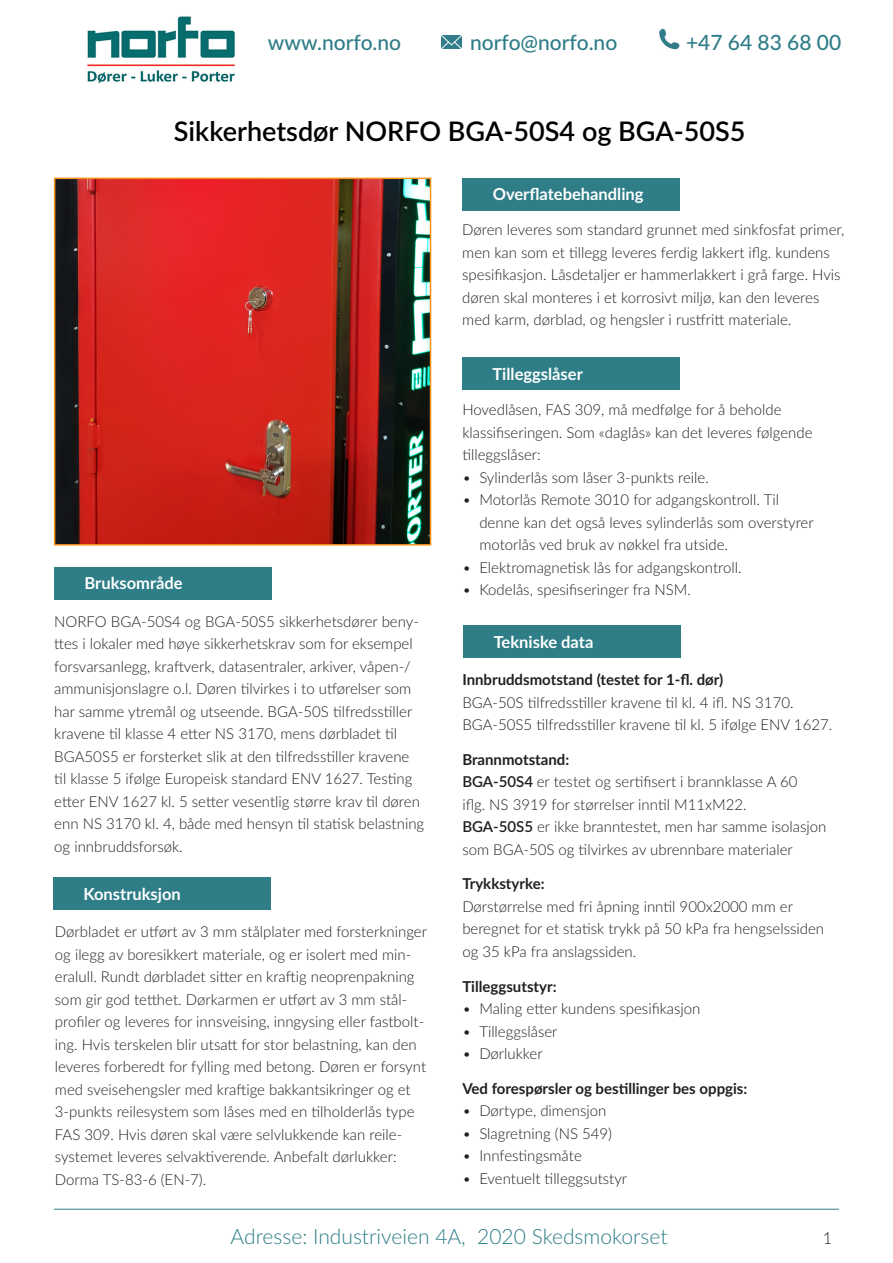
<style>
.page{position:relative;width:893px;height:1263px;background:#fff}
.page>*{position:absolute;margin:0;border:0;box-sizing:border-box;transform-origin:0 0}
.Overskrift{font:600 27px "Lato";color:#000001}
.t1{font:300 21px "Lato";color:#2e7d87}
.t2{font:500 21px "Lato";color:#2e7d87}
.Underoverskirfter{font:700 16.5px "Lato";color:#fff}
.t3{font:300 16.5px "Lato";color:#231f20}
.Innhold{font:300 15px/22.5px "Lato";color:#231f20}
.Innhold-2{font:700 15px "Lato";color:#231f20}
.s1{font-weight:600}
</style>
<div class="page">
<hr style="left:54px;top:1209px;width:785px;height:1px;background:#2e7d87">
<img style="left:441px;top:36px;width:20px;height:12px">
<img style="left:659px;top:29px;width:21px;height:20px">
<img style="left:87px;top:16px;width:148px;height:67px">
<div style="left:462px;top:357px;width:218px;height:33px;background:#2e7d87"></div>
<div style="left:462px;top:178px;width:218px;height:33px;background:#2e7d87"></div>
<div style="left:54px;top:567px;width:218px;height:33px;background:#2e7d87"></div>
<div style="left:463px;top:625px;width:218px;height:33px;background:#2e7d87"></div>
<div style="left:53px;top:877px;width:218px;height:33px;background:#2e7d87"></div>
<img style="left:57px;top:181px;width:371px;height:362px">
<div style="left:54px;top:178px;width:377px;height:368px;border:2px solid #f7931d"></div>
<h2 class="t2" style="left:268px;top:27px;width:135px">www.norfo.no</h2>
<h2 class="t2" style="left:470px;top:27px;width:149px">norfo@norfo.no</h2>
<h2 class="t2" style="left:686px;top:27px;width:157px">+47 64 83 68 00</h2>
<p class="Overskrift" style="left:174px;top:112px;width:573px">Sikkerhetsdør NORFO BGA-50S4 og BGA-50S5</p>
<p class="Underoverskirfter" style="left:85px;top:571px;width:100px">Bruksområde</p>
<p class="Innhold" style="left:54px;top:610px;width:371px">NORFO BGA-50S4 og BGA-50S5 sikkerhetsdører beny&shy;ttes i lokaler med høye sikkerhetskrav som for eksempel forsvarsanlegg, kraftverk, datasentraler, arkiver, våpen-/ ammunisjonslagre o.l. Døren tilvirkes i to utførelser som har samme ytremål og utseende. BGA-50S tilfredsstiller kravene til klasse 4 etter NS 3170, mens dørbladet til BGA50S5 er forsterket slik at den tilfredsstiller kravene til klasse 5 ifølge Europeisk standard ENV 1627. Testing etter ENV 1627 kl. 5 setter vesentlig større krav til døren enn NS 3170 kl. 4, både med hensyn til statisk belastning og innbruddsforsøk.</p>
<p class="Underoverskirfter" style="left:83px;top:881px;width:99px">Konstruksjon</p>
<p class="Innhold" style="left:55px;top:920px;width:374px">Dørbladet er utført av 3 mm stålplater med forsterkninger og ilegg av boresikkert materiale, og er isolert med min&shy;eralull. Rundt dørbladet sitter en kraftig neoprenpakning som gir god tetthet. Dørkarmen er utført av 3 mm stål&shy;profiler og leveres for innsveising, inngysing eller fastbolt&shy;ing. Hvis terskelen blir utsatt for stor belastning, kan den leveres forberedt for fylling med betong. Døren er forsynt med sveisehengsler med kraftige bakkantsikringer og et 3-punkts reilesystem som låses med en tilholderlås type FAS 309. Hvis døren skal være selvlukkende kan reile&shy;systemet leveres selvaktiverende. Anbefalt dørlukker:<br>Dorma TS-83-6 (EN-7).</p>
<p class="Underoverskirfter" style="left:493px;top:182px;width:152px">Overflatebehandling</p>
<p class="Innhold" style="left:462px;top:218px;width:384px">Døren leveres som standard grunnet med sinkfosfat primer, men kan som et tillegg leveres ferdig lakkert iflg. kundens spesifikasjon. Låsdetaljer er hammerlakkert i grå farge. Hvis døren skal monteres i et korrosivt miljø, kan den leveres med karm, dørblad, og hengsler i rustfritt materiale.</p>
<p class="Underoverskirfter" style="left:492px;top:362px;width:92px">Tilleggslåser</p>
<p class="Innhold" style="left:462px;top:398px;width:352px">Hovedlåsen, FAS 309, må medfølge for å beholde klassifiseringen. Som «daglås» kan det leveres følgende tilleggslåser:</p>
<p class="Innhold" style="left:462px;top:465px;width:248px">• Sylinderlås som låser 3-punkts reile.</p>
<p class="Innhold" style="left:479px;top:488px;width:336px;text-indent:-17px">• Motorlås Remote 3010 for adgangskontroll. Til denne kan det også leves sylinderlås som overstyrer motorlås ved bruk av nøkkel fra utside.</p>
<p class="Innhold" style="left:462px;top:555px;width:281px">• Elektromagnetisk lås for adgangskontroll.</p>
<p class="Innhold" style="left:462px;top:578px;width:230px">• Kodelås, spesifiseringer fra NSM.</p>
<p class="Underoverskirfter" style="left:494px;top:629px;width:101px">Tekniske data</p>
<p class="Innhold-2" style="left:462px;top:669px;width:262px">Innbruddsmotstand (testet for 1-fl. dør)</p>
<p class="Innhold" style="left:462px;top:691px;width:333px">BGA-50S tilfredsstiller kravene til kl. 4 ifl. NS 3170.</p>
<p class="Innhold" style="left:462px;top:713px;width:371px">BGA-50S5 tilfredsstiller kravene til kl. 5 ifølge ENV 1627.</p>
<p class="Innhold-2" style="left:462px;top:748px;width:108px">Brannmotstand:</p>
<p class="Innhold" style="left:462px;top:770px;width:337px"><span class="s1">BGA-50S4</span> er testet og sertifisert i brannklasse A 60</p>
<p class="Innhold" style="left:462px;top:793px;width:286px">iflg. NS 3919 for størrelser inntil M11xM22.</p>
<p class="Innhold" style="left:462px;top:815px;width:365px"><span class="s1">BGA-50S5</span> er ikke branntestet, men har samme isolasjon som BGA-50S og tilvirkes av ubrennbare materialer</p>
<p class="Innhold-2" style="left:462px;top:873px;width:84px">Trykkstyrke:</p>
<p class="Innhold" style="left:462px;top:895px;width:332px">Dørstørrelse med fri åpning inntil 900x2000 mm er</p>
<p class="Innhold" style="left:462px;top:917px;width:363px">beregnet for et statisk trykk på 50 kPa fra hengselssiden og 35 kPa fra anslagssiden.</p>
<p class="Innhold-2" style="left:462px;top:975px;width:96px">Tilleggsutstyr:</p>
<p class="Innhold" style="left:462px;top:997px;width:240px">• Maling etter kundens spesifikasjon</p>
<p class="Innhold" style="left:462px;top:1019px;width:97px">• Tilleggslåser</p>
<p class="Innhold" style="left:462px;top:1042px;width:82px">• Dørlukker</p>
<p class="Innhold-2" style="left:462px;top:1077px;width:287px">Ved forespørsler og bestillinger bes oppgis:</p>
<p class="Innhold" style="left:462px;top:1099px;width:146px">• Dørtype, dimensjon</p>
<p class="Innhold" style="left:462px;top:1121px;width:151px">• Slagretning (NS 549)</p>
<p class="Innhold" style="left:462px;top:1144px;width:121px">• Innfestingsmåte</p>
<p class="Innhold" style="left:462px;top:1166px;width:166px">• Eventuelt tilleggsutstyr</p>
<h2 class="t1" style="left:230px;top:1221px;width:439px">Adresse: Industriveien 4A, 2020 Skedsmokorset</h2>
<p class="t3" style="left:823px;top:1226px;width:11px">1</p>
</div>
